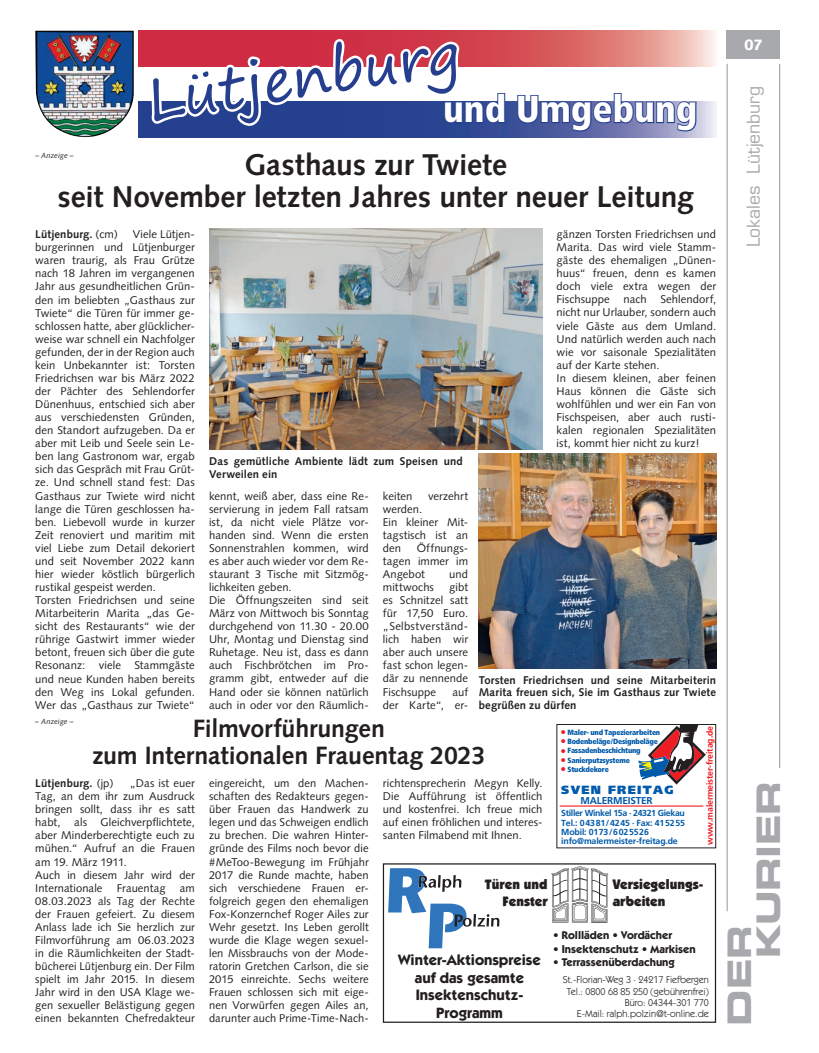
<style>
.page{position:relative;width:819px;height:1053px;background:#fff}
.page>*{position:absolute;margin:0;border:0;box-sizing:border-box;transform-origin:0 0}
.t1{font:57.5px "Segoe Print";color:#253f8e}
.t2{font:900 condensed 37.5px "Frutiger LT Std";color:#fff}
.t3{font:32.5px/28.9px "Eurostile LT Std Bold Ex 2";letter-spacing:-.01em;color:#a8a9ad}
.t4{font:700 30px/32.5px "Syntax LT Std";letter-spacing:-.005em;color:#231f20;text-align:center}
.t5{font:700 25px/27.5px "Syntax LT Std";letter-spacing:-.005em;color:#231f20;text-align:center}
.t6{font:17.5px "Eurostile LT Std";color:#a8a9ad}
.t7{font:700 15px/17.5px "Itc Kabel";color:#231f20;text-align:center}
.t8{font:900 15px "Syntax LT Std";color:#fff}
.t9{font:900 13.75px/16.5px "Itc Kabel";color:#231f20;text-align:right}
.t10{font:900 11.88px "Frutiger LT Std";letter-spacing:.11em;color:#015aaa}
.t11{font:11.25px/13px "Syntax";letter-spacing:.005em;color:#231f20}
.t12{font:700 11.25px/12.5px "Syntax LT Std";letter-spacing:.01em;color:#231f20;text-align:justify}
.t13{font:700 11.25px "Itc Kabel";color:#231f20}
.t14{font:700 11.25px "Syntax";letter-spacing:.01em;color:#231f20}
.t15{font:10px/11.2px "Itc Kabel";color:#231f20;text-align:right}
.t16{font:700 10px "Frutiger LT Std";letter-spacing:-.02em;color:#015aaa}
.t17{font:700 8.75px/9.4px "Frutiger LT Std";letter-spacing:-.02em;color:#015aaa}
.t18{font:700 8.75px "Frutiger LT Std";letter-spacing:-.02em;color:#ee1d23}
.t19{font:900 condensed 7.5px "Frutiger LT Std";letter-spacing:-.03em;color:#015aaa}
.t20{font:italic 7.5px "Syntax LT Std";letter-spacing:.015em;color:#231f20}
.s1{font-weight:400}
.s2{font-size:11.25px;color:#ee1d23}
</style>
<div class="page">
<hr style="left:726px;top:64px;width:1px;height:847px;background:#939598">
<hr style="left:779px;top:64px;width:1px;height:703px;background:#939598">
<div style="left:726px;top:30px;width:54px;height:29px;background:#a8a9ad"></div>
<svg style="left:388px;top:868px;width:111px;height:80px"></svg>
<svg style="left:551px;top:866px;width:57px;height:56px"></svg>
<div style="left:383px;top:863px;width:333px;height:159px;border:1px solid #231f20"></div>
<div style="left:556px;top:724px;width:160px;height:124px;border:1px solid #231f20"></div>
<hr style="left:559px;top:805px;width:144px;height:1px;background:#ee1d23">
<svg style="left:638px;top:724px;width:67px;height:60px"></svg>
<svg style="left:138px;top:102px;width:578px;height:35px;background:#7f89ba"></svg>
<svg style="left:138px;top:31px;width:578px;height:35px;background:#dd7073"></svg>
<svg style="left:516px;top:93px;width:181px;height:39px"></svg>
<img style="left:35px;top:31px;width:99px;height:106px">
<svg style="left:146px;top:37px;width:360px;height:100px"></svg>
<img style="left:209px;top:229px;width:333px;height:220px">
<img style="left:479px;top:453px;width:237px;height:215px">
<p class="t1" style="left:139px;top:50px;width:317px;rotate:-9deg">Lütjenburg</p>
<p class="t2" style="left:443px;top:86px;width:256px">und Umgebung</p>
<p class="t4" style="left:58px;top:148px;width:637px">Gasthaus zur Twiete<br>seit November letzten Jahres unter neuer Leitung</p>
<p class="t14" style="left:35px;top:228px;width:84px">Lütjenburg. <span class="s1">(cm)</span></p>
<p class="t20" style="left:35px;top:151px;width:40px">– Anzeige –</p>
<p class="t11" style="left:556px;top:228px;width:161px">gänzen Torsten Friedrichsen und<br>Marita. Das wird viele Stamm&shy;gäste des ehemaligen „Dünen&shy;huus“ freuen, denn es kamen doch viele extra wegen der<br>Fischsuppe nach Sehlendorf, nicht nur Urlauber, sondern auch viele Gäste aus dem Umland.<br>Und natürlich werden auch nach wie vor saisonale Spezialitäten auf der Karte stehen.<br>In diesem kleinen, aber feinen<br>Haus können die Gäste sich wohlfühlen und wer ein Fan von<br>Fischspeisen, aber auch rusti&shy;kalen regionalen Spezialitäten ist, kommt hier nicht zu kurz!</p>
<p class="t11" style="left:35px;top:228px;width:161px;text-indent:97px">Viele Lütjen&shy;burgerinnen und Lütjenburger waren traurig, als Frau Grütze nach 18 Jahren im vergangenen<br>Jahr aus gesundheitlichen Grün&shy;den im beliebten „Gasthaus zur<br>Twiete“ die Türen für immer ge&shy;schlossen hatte, aber glücklicher&shy;weise war schnell ein Nachfolger gefunden, der in der Region auch kein Unbekannter ist: Torsten<br>Friedrichsen war bis März 2022 der Pächter des Sehlendorfer<br>Dünenhuus, entschied sich aber aus verschiedensten Gründen, den Standort aufzugeben. Da er aber mit Leib und Seele sein Le&shy;ben lang Gastronom war, ergab sich das Gespräch mit Frau Grüt&shy;ze. Und schnell stand fest: Das<br>Gasthaus zur Twiete wird nicht lange die Türen geschlossen ha&shy;ben. Liebevoll wurde in kurzer<br>Zeit renoviert und maritim mit viel Liebe zum Detail dekoriert und seit November 2022 kann hier wieder köstlich bürgerlich rustikal gespeist werden.<br>Torsten Friedrichsen und seine<br>Mitarbeiterin Marita „das Ge&shy;sicht des Restaurants“ wie der rührige Gastwirt immer wieder betont, freuen sich über die gute<br>Resonanz: viele Stammgäste und neue Kunden haben bereits den Weg ins Lokal gefunden.<br>Wer das „Gasthaus zur Twiete“</p>
<p class="t12" style="left:209px;top:455px;width:255px">Das gemütliche Ambiente lädt zum Speisen und<br>Verweilen ein</p>
<p class="t11" style="left:209px;top:489px;width:161px">kennt, weiß aber, dass eine Re&shy;servierung in jedem Fall ratsam ist, da nicht viele Plätze vor&shy;handen sind. Wenn die ersten<br>Sonnenstrahlen kommen, wird es aber auch wieder vor dem Re&shy;staurant 3 Tische mit Sitzmög&shy;lichkeiten geben.<br>Die Öffnungszeiten sind seit<br>März von Mittwoch bis Sonntag durchgehend von 11.30 - 20.00<br>Uhr, Montag und Dienstag sind<br>Ruhetage. Neu ist, dass es dann auch Fischbrötchen im Pro&shy;gramm gibt, entweder auf die<br>Hand oder sie können natürlich auch in oder vor den Räumlich-</p>
<p class="t11" style="left:383px;top:489px;width:31px">keiten</p>
<p class="t11" style="left:428px;top:489px;width:42px">verzehrt</p>
<p class="t11" style="left:383px;top:502px;width:87px">werden.<br>Ein kleiner Mit&shy;tagstisch ist an den</p>
<p class="t11" style="left:383px;top:541px;width:87px;text-align:justify;text-indent:34px">Öffnungs&shy;tagen immer im Angebot</p>
<p class="t11" style="left:449px;top:567px;width:20px">und</p>
<p class="t11" style="left:383px;top:580px;width:87px;text-align:justify;text-indent:66px">gibt es Schnitzel satt für 17,50 Euro. „Selbstverständ&shy;lich haben wir aber auch unsere fast schon legen&shy;där zu nennende Fischsuppe</p>
<p class="t11" style="left:383px;top:580px;width:53px">mittwochs</p>
<p class="t12" style="left:479px;top:673px;width:239px">Torsten Friedrichsen und seine Mitarbeiterin Marita freuen sich, Sie im Gasthaus zur Twiete begrüßen zu dürfen</p>
<p class="t11" style="left:383px;top:685px;width:87px;text-align:right">auf<br>der Karte“, er-</p>
<p class="t5" style="left:92px;top:714px;width:394px">Filmvorführungen<br>zum Internationalen Frauentag 2023</p>
<p class="t14" style="left:35px;top:776px;width:80px">Lütjenburg. <span class="s1">(jp)</span></p>
<p class="t20" style="left:35px;top:716px;width:40px">– Anzeige –</p>
<p class="t18" style="left:704px;top:845px;width:120px;rotate:-90deg">www.malermeister-freitag.de</p>
<p class="t19" style="left:560px;top:727px;width:101px"><span class="s2">•</span> Maler- und Tapezierarbeiten</p>
<p class="t19" style="left:560px;top:736px;width:99px"><span class="s2">•</span> Bodenbeläge/Designbeläge</p>
<p class="t19" style="left:560px;top:746px;width:82px"><span class="s2">•</span> Fassadenbeschichtung</p>
<p class="t19" style="left:560px;top:755px;width:71px"><span class="s2">•</span> Sanierputzsysteme</p>
<p class="t19" style="left:560px;top:764px;width:50px"><span class="s2">•</span> Stuckdekore</p>
<p class="t11" style="left:209px;top:776px;width:161px;text-align:justify">eingereicht, um den Machen&shy;schaften des Redakteurs gegen&shy;über Frauen das Handwerk zu legen und das Schweigen endlich zu brechen. Die wahren Hinter&shy;gründe des Films noch bevor die #MeToo-Bewegung im Frühjahr 2017 die Runde machte, haben sich verschiedene Frauen er&shy;folgreich gegen den ehemaligen Fox-Konzernchef Roger Ailes zur Wehr gesetzt. Ins Leben gerollt wurde die Klage wegen sexuel&shy;len Missbrauchs von der Mode&shy;ratorin Gretchen Carlson, die sie 2015 einreichte. Sechs weitere Frauen schlossen sich mit eige&shy;nen Vorwürfen gegen Ailes an, darunter auch Prime-Time-Nach-</p>
<p class="t11" style="left:383px;top:776px;width:161px;text-align:justify">richtensprecherin Megyn Kelly.<br>Die Aufführung ist öffentlich und kostenfrei. Ich freue mich auf einen fröhlichen und interes&shy;santen Filmabend mit Ihnen.</p>
<p class="t11" style="left:35px;top:776px;width:161px;text-indent:94px">„Das ist euer<br>Tag, an dem ihr zum Ausdruck bringen sollt, dass ihr es satt habt, als Gleichverpflichtete, aber Minderberechtigte euch zu mühen.“ Aufruf an die Frauen am 19. März 1911.<br>Auch in diesem Jahr wird der<br>Internationale</p>
<p class="t10" style="left:561px;top:782px;width:114px">SVEN FREITAG</p>
<p class="t16" style="left:580px;top:794px;width:73px">MALERMEISTER</p>
<p class="t17" style="left:561px;top:808px;width:125px">Stiller Winkel 15a · 24321 Giekau<br>Tel.: 04381/4245 · Fax: 415255<br>Mobil: 0173/6025526 info@malermeister-freitag.de</p>
<p class="t9" style="left:485px;top:875px;width:64px">Türen und<br>Fenster</p>
<p class="t9" style="left:612px;top:875px;width:92px;text-align:left">Versiegelungs&shy;arbeiten</p>
<p class="t13" style="left:553px;top:928px;width:120px">• Rollläden • Vordächer</p>
<p class="t13" style="left:553px;top:941px;width:144px">• Insektenschutz • Markisen</p>
<p class="t13" style="left:553px;top:955px;width:123px">• Terrassenüberdachung</p>
<p class="t15" style="left:562px;top:974px;width:148px">St.-Florian-Weg 3 · 24217 Fiefbergen<br>Tel.: 0800 68 85 250 (gebührenfrei)<br>Büro: 04344-301 770<br>E-Mail: ralph.polzin@t-online.de</p>
<p class="t11" style="left:117px;top:881px;width:50px">Frauentag</p>
<p class="t11" style="left:35px;top:881px;width:161px;text-align:justify;text-indent:144px">am 08.03.2023 als Tag der Rechte der Frauen gefeiert. Zu diesem Anlass lade ich Sie herzlich zur Filmvorführung am 06.03.2023 in die Räumlichkeiten der Stadt&shy;bücherei Lütjenburg ein. Der Film spielt im Jahr 2015. In diesem Jahr wird in den USA Klage we&shy;gen sexueller Belästigung gegen einen bekannten Chefredakteur</p>
<p class="t7" style="left:398px;top:951px;width:144px">Winter-Aktionspreise auf das gesamte<br>Insektenschutz-<br>Programm</p>
<p class="t8" style="left:744px;top:36px;width:20px">07</p>
<p class="t6" style="left:743px;top:247px;width:163px;rotate:-90deg">Lokales Lütjenburg</p>
<p class="t3" style="left:724px;top:958px;width:179px;text-indent:-67px;rotate:-90deg">DER<br>KURIER</p>
</div>
